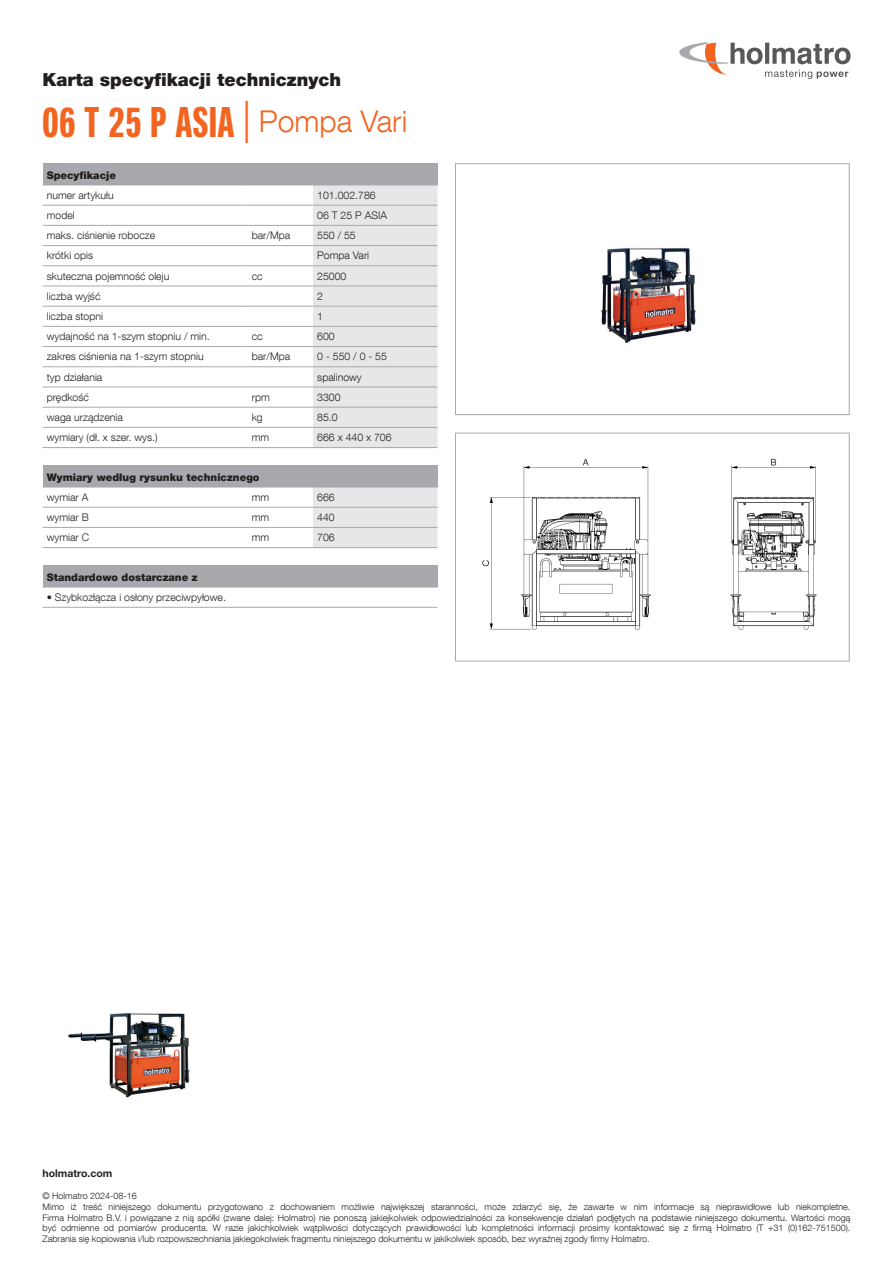
<style>
.page{position:relative;width:893px;height:1263px;background:#fff}
.page>*{position:absolute;margin:0;border:0;box-sizing:border-box;transform-origin:0 0}
.t1{font:700 42px "Neue Helvetica Pro 79 Cm";letter-spacing:.02em;color:#f36421}
.t2{font:900 18px "Helvetica Neue LT Com";color:#231f20}
.t3{font:300 10.5px "Helvetica Neue LT Com";color:#231f20}
.t4{font:900 10.5px "Helvetica Neue LT Com";color:#231f20}
.t5{font:700 10.5px "Helvetica Neue LT Std";color:#231f20}
.t6{font:300 9px/10.8px "Helvetica Neue LT Com";color:#231f20}
.s1{font-family:"Helvetica Neue LT Std";font-weight:300}
.s2{font-family:"Helvetica Neue LT Com";font-weight:300;font-size:30px}
</style>
<div class="page">
<svg style="left:679px;top:42px;width:171px;height:37px"></svg>
<div style="left:43px;top:164px;width:394px;height:21px;background:#a8a9ad"></div>
<svg style="left:313px;top:164px;width:125px;height:284px;background:#e0e1e3"></svg>
<hr style="left:43px;top:185px;width:204px;height:1px;background:#a8a9ad">
<hr style="left:247px;top:185px;width:66px;height:1px;background:#a8a9ad">
<hr style="left:313px;top:185px;width:125px;height:1px;background:#a8a9ad">
<hr style="left:43px;top:205px;width:204px;height:1px;background:#a8a9ad">
<hr style="left:247px;top:205px;width:66px;height:1px;background:#a8a9ad">
<hr style="left:313px;top:205px;width:124px;height:1px;background:#a8a9ad">
<hr style="left:43px;top:225px;width:204px;height:1px;background:#a8a9ad">
<hr style="left:247px;top:225px;width:66px;height:1px;background:#a8a9ad">
<hr style="left:313px;top:225px;width:124px;height:1px;background:#a8a9ad">
<hr style="left:43px;top:245px;width:204px;height:1px;background:#a8a9ad">
<hr style="left:247px;top:245px;width:66px;height:1px;background:#a8a9ad">
<hr style="left:313px;top:245px;width:124px;height:1px;background:#a8a9ad">
<hr style="left:43px;top:265px;width:204px;height:1px;background:#a8a9ad">
<hr style="left:247px;top:265px;width:66px;height:1px;background:#a8a9ad">
<hr style="left:313px;top:265px;width:124px;height:1px;background:#a8a9ad">
<hr style="left:43px;top:286px;width:204px;height:1px;background:#a8a9ad">
<hr style="left:247px;top:286px;width:66px;height:1px;background:#a8a9ad">
<hr style="left:313px;top:286px;width:124px;height:1px;background:#a8a9ad">
<hr style="left:43px;top:306px;width:204px;height:1px;background:#a8a9ad">
<hr style="left:247px;top:306px;width:66px;height:1px;background:#a8a9ad">
<hr style="left:313px;top:306px;width:124px;height:1px;background:#a8a9ad">
<hr style="left:43px;top:326px;width:204px;height:1px;background:#a8a9ad">
<hr style="left:247px;top:326px;width:66px;height:1px;background:#a8a9ad">
<hr style="left:313px;top:326px;width:124px;height:1px;background:#a8a9ad">
<hr style="left:43px;top:346px;width:204px;height:1px;background:#a8a9ad">
<hr style="left:247px;top:346px;width:66px;height:1px;background:#a8a9ad">
<hr style="left:313px;top:346px;width:124px;height:1px;background:#a8a9ad">
<hr style="left:43px;top:366px;width:204px;height:1px;background:#a8a9ad">
<hr style="left:247px;top:366px;width:66px;height:1px;background:#a8a9ad">
<hr style="left:313px;top:366px;width:124px;height:1px;background:#a8a9ad">
<hr style="left:43px;top:387px;width:204px;height:1px;background:#a8a9ad">
<hr style="left:247px;top:387px;width:66px;height:1px;background:#a8a9ad">
<hr style="left:313px;top:387px;width:124px;height:1px;background:#a8a9ad">
<hr style="left:43px;top:407px;width:204px;height:1px;background:#a8a9ad">
<hr style="left:247px;top:407px;width:66px;height:1px;background:#a8a9ad">
<hr style="left:313px;top:407px;width:124px;height:1px;background:#a8a9ad">
<hr style="left:43px;top:447px;width:204px;height:1px;background:#a8a9ad">
<hr style="left:43px;top:427px;width:204px;height:1px;background:#a8a9ad">
<hr style="left:247px;top:447px;width:66px;height:1px;background:#a8a9ad">
<hr style="left:247px;top:427px;width:66px;height:1px;background:#a8a9ad">
<hr style="left:313px;top:447px;width:124px;height:1px;background:#a8a9ad">
<hr style="left:313px;top:427px;width:124px;height:1px;background:#a8a9ad">
<div style="left:43px;top:466px;width:394px;height:21px;background:#a8a9ad"></div>
<svg style="left:313px;top:466px;width:125px;height:82px"></svg>
<hr style="left:43px;top:487px;width:204px;height:1px;background:#a8a9ad">
<hr style="left:247px;top:487px;width:66px;height:1px;background:#a8a9ad">
<hr style="left:313px;top:487px;width:125px;height:1px;background:#a8a9ad">
<hr style="left:43px;top:507px;width:204px;height:1px;background:#a8a9ad">
<hr style="left:247px;top:507px;width:66px;height:1px;background:#a8a9ad">
<hr style="left:313px;top:507px;width:124px;height:1px;background:#a8a9ad">
<hr style="left:43px;top:547px;width:204px;height:1px;background:#a8a9ad">
<hr style="left:43px;top:527px;width:204px;height:1px;background:#a8a9ad">
<hr style="left:247px;top:547px;width:66px;height:1px;background:#a8a9ad">
<hr style="left:247px;top:527px;width:66px;height:1px;background:#a8a9ad">
<hr style="left:313px;top:547px;width:124px;height:1px;background:#a8a9ad">
<hr style="left:313px;top:527px;width:124px;height:1px;background:#a8a9ad">
<div style="left:43px;top:566px;width:394px;height:21px;background:#a8a9ad"></div>
<svg style="left:437px;top:566px;width:1px;height:21px"></svg>
<hr style="left:43px;top:607px;width:394px;height:1px;background:#a8a9ad">
<hr style="left:43px;top:587px;width:395px;height:1px;background:#a8a9ad">
<img style="left:68px;top:1012px;width:122px;height:86px">
<img style="left:482px;top:458px;width:335px;height:172px">
<div style="left:455px;top:433px;width:394px;height:228px;border:1px solid #a8a9ad"></div>
<img style="left:600px;top:248px;width:96px;height:95px">
<div style="left:455px;top:164px;width:394px;height:251px;border:1px solid #a8a9ad"></div>
<h2 class="t2" style="left:43px;top:68px;width:300px">Karta specyfikacji technicznych</h2>
<h1 class="t1" style="left:43px;top:97px;width:366px">06 T 25 P ASIA <span class="s1">|</span> <span class="s2">Pompa Vari</span></h1>
<p class="t4" style="left:47px;top:169px;width:71px">Specyfikacje</p>
<p class="t3" style="left:47px;top:189px;width:68px">numer artykułu</p>
<p class="t3" style="left:317px;top:189px;width:60px">101.002.786</p>
<p class="t3" style="left:47px;top:209px;width:30px">model</p>
<p class="t3" style="left:317px;top:209px;width:71px">06 T 25 P ASIA</p>
<p class="t3" style="left:47px;top:229px;width:110px">maks. ciśnienie robocze</p>
<p class="t3" style="left:252px;top:229px;width:40px">bar/Mpa</p>
<p class="t3" style="left:317px;top:229px;width:40px">550 / 55</p>
<p class="t3" style="left:47px;top:249px;width:48px">krótki opis</p>
<p class="t3" style="left:317px;top:249px;width:53px">Pompa Vari</p>
<p class="t3" style="left:47px;top:269px;width:124px">skuteczna pojemność oleju</p>
<p class="t3" style="left:252px;top:269px;width:12px">cc</p>
<p class="t3" style="left:317px;top:269px;width:31px">25000</p>
<p class="t3" style="left:47px;top:290px;width:55px">liczba wyjść</p>
<p class="t3" style="left:317px;top:290px;width:7px">2</p>
<p class="t3" style="left:47px;top:310px;width:58px">liczba stopni</p>
<p class="t3" style="left:317px;top:310px;width:7px">1</p>
<p class="t3" style="left:47px;top:330px;width:164px">wydajność na 1-szym stopniu / min.</p>
<p class="t3" style="left:252px;top:330px;width:12px">cc</p>
<p class="t3" style="left:317px;top:330px;width:19px">600</p>
<p class="t3" style="left:47px;top:350px;width:158px">zakres ciśnienia na 1-szym stopniu</p>
<p class="t3" style="left:252px;top:350px;width:40px">bar/Mpa</p>
<p class="t3" style="left:317px;top:350px;width:71px">0 - 550 / 0 - 55</p>
<p class="t3" style="left:47px;top:370px;width:57px">typ działania</p>
<p class="t3" style="left:317px;top:370px;width:46px">spalinowy</p>
<p class="t3" style="left:47px;top:391px;width:44px">prędkość</p>
<p class="t3" style="left:252px;top:391px;width:20px">rpm</p>
<p class="t3" style="left:317px;top:391px;width:25px">3300</p>
<p class="t3" style="left:47px;top:411px;width:78px">waga urządzenia</p>
<p class="t3" style="left:252px;top:411px;width:13px">kg</p>
<p class="t3" style="left:317px;top:411px;width:22px">85.0</p>
<p class="t3" style="left:47px;top:431px;width:112px">wymiary (dł. x szer. wys.)</p>
<p class="t3" style="left:252px;top:431px;width:19px">mm</p>
<p class="t3" style="left:317px;top:431px;width:76px">666 x 440 x 706</p>
<p class="t4" style="left:47px;top:471px;width:214px">Wymiary według rysunku technicznego</p>
<p class="t3" style="left:47px;top:491px;width:43px">wymiar A</p>
<p class="t3" style="left:252px;top:491px;width:19px">mm</p>
<p class="t3" style="left:317px;top:491px;width:19px">666</p>
<p class="t3" style="left:47px;top:511px;width:44px">wymiar B</p>
<p class="t3" style="left:252px;top:511px;width:19px">mm</p>
<p class="t3" style="left:317px;top:511px;width:19px">440</p>
<p class="t3" style="left:47px;top:531px;width:44px">wymiar C</p>
<p class="t3" style="left:252px;top:531px;width:19px">mm</p>
<p class="t3" style="left:317px;top:531px;width:19px">706</p>
<p class="t4" style="left:47px;top:571px;width:152px">Standardowo dostarczane z</p>
<p class="t3" style="left:47px;top:591px;width:181px">• Szybkozłącza i osłony przeciwpyłowe.</p>
<p class="t5" style="left:43px;top:1167px;width:71px">holmatro.com</p>
<p class="t6" style="left:43px;top:1190px;width:809px">© Holmatro 2024-08-16<br>Mimo iż treść niniejszego dokumentu przygotowano z dochowaniem możliwie największej staranności, może zdarzyć się, że zawarte w nim informacje są nieprawidłowe lub niekompletne.<br>Firma Holmatro B.V. i powiązane z nią spółki (zwane dalej: Holmatro) nie ponoszą jakiejkolwiek odpowiedzialności za konsekwencje działań podjętych na podstawie niniejszego dokumentu. Wartości mogą być odmienne od pomiarów producenta. W razie jakichkolwiek wątpliwości dotyczących prawidłowości lub kompletności informacji prosimy kontaktować się z firmą Holmatro (T +31 (0)162-751500).<br>Zabrania się kopiowania i/lub rozpowszechniania jakiegokolwiek fragmentu niniejszego dokumentu w jakikolwiek sposób, bez wyraźnej zgody firmy Holmatro.</p>
</div>
